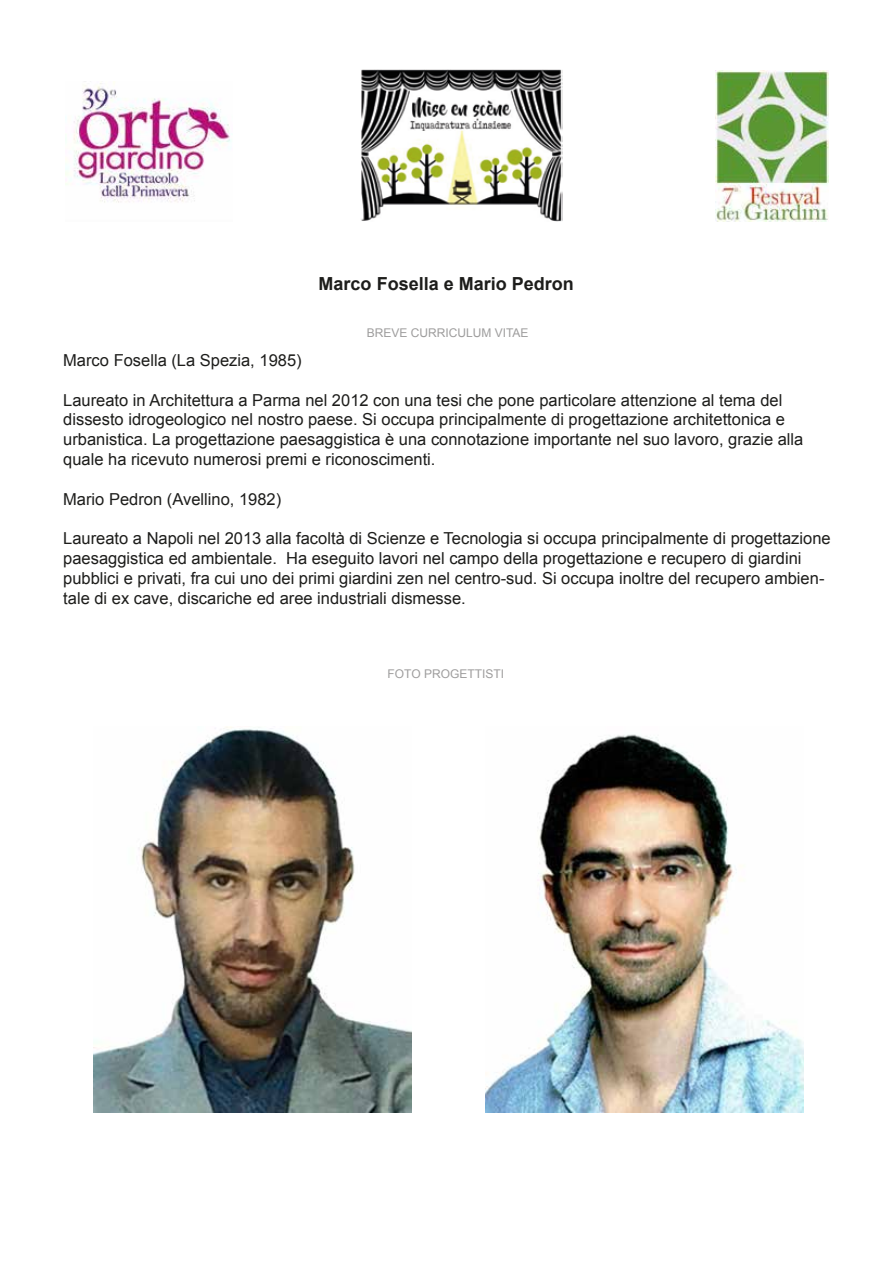
<style>
.page{position:relative;width:893px;height:1263px;background:#fff}
.page>*{position:absolute;margin:0;border:0;box-sizing:border-box;transform-origin:0 0}
.t1{font:700 18px "Arial";color:#1d1d1b}
.t2{font:16.5px/19.8px "Arial";color:#1d1d1b}
.t3{font:12px "Arial";color:#9e9d9d}
</style>
<div class="page">
<img style="left:65px;top:82px;width:166px;height:121px">
<img style="left:361px;top:70px;width:201px;height:151px">
<img style="left:715px;top:71px;width:113px;height:150px">
<img style="left:94px;top:727px;width:317px;height:386px">
<img style="left:486px;top:734px;width:317px;height:379px">
<p class="t1" style="left:319px;top:271px;width:257px">Marco Fosella e Mario Pedron</p>
<p class="t3" style="left:367px;top:325px;width:163px">BREVE CURRICULUM VITAE</p>
<p class="t2" style="left:63px;top:350px;width:240px">Marco Fosella (La Spezia, 1985)</p>
<p class="t2" style="left:63px;top:390px;width:742px">Laureato in Architettura a Parma nel 2012 con una tesi che pone particolare attenzione al tema del dissesto idrogeologico nel nostro paese. Si occupa principalmente di progettazione architettonica e urbanistica. La progettazione paesaggistica è una connotazione importante nel suo lavoro, grazie alla quale ha ricevuto numerosi premi e riconoscimenti.</p>
<p class="t2" style="left:63px;top:489px;width:219px">Mario Pedron (Avellino, 1982)</p>
<p class="t2" style="left:63px;top:529px;width:769px">Laureato a Napoli nel 2013 alla facoltà di Scienze e Tecnologia si occupa principalmente di progettazione paesaggistica ed ambientale. Ha eseguito lavori nel campo della progettazione e recupero di giardini pubblici e privati, fra cui uno dei primi giardini zen nel centro-sud. Si occupa inoltre del recupero ambien&shy;tale di ex cave, discariche ed aree industriali dismesse.</p>
<p class="t3" style="left:388px;top:666px;width:118px">FOTO PROGETTISTI</p>
</div>
